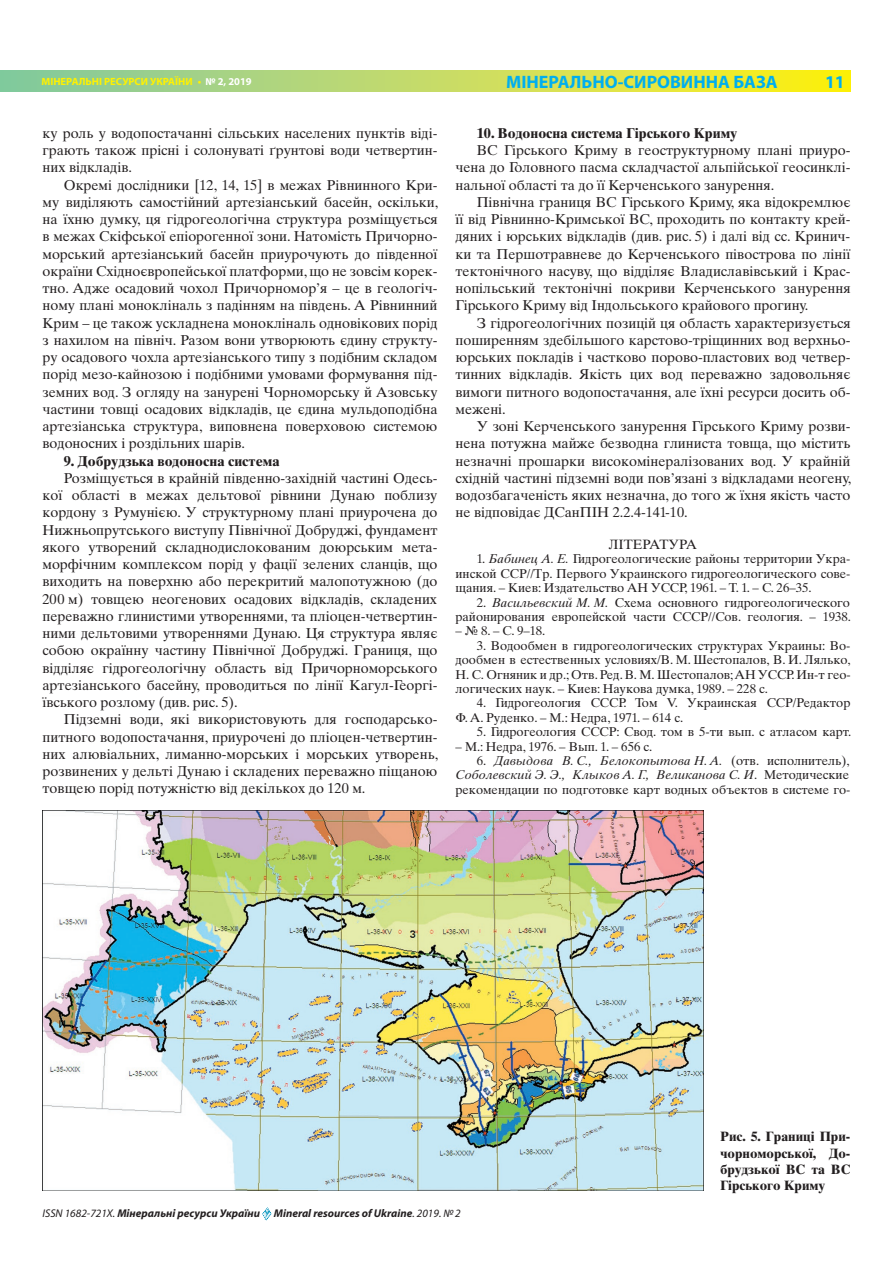
<style>
.page{position:relative;width:893px;height:1263px;background:#fff}
.page>*{position:absolute;margin:0;border:0;box-sizing:border-box;transform-origin:0 0}
.t1{font:700 18px "Myriad Pro";color:#00aeef}
.t2{font:14.25px/17.2px "Times Ten LT Std";color:#231f20;text-align:justify}
.t3{font:700 14.25px "Times Ten LT Std";color:#231f20}
.t4{font:700 13.5px/16.2px "Times Ten LT Std";color:#231f20;text-align:justify}
.t5{font:13.5px "Times Ten LT Std";color:#231f20}
.t6{font:12.75px/14.4px "Times Ten LT Std";color:#231f20;text-align:justify}
.t7{font:italic 700 11.25px "Myriad Pro";color:#231f20}
.t8{font:700 10.5px "Myriad Pro";color:#fff101}
.s1{color:#fff}
.s2{font-style:italic}
.s3{font-weight:400}
</style>
<div class="page">
<svg style="left:0;top:70px;width:850px;height:21px;background:#c3db62"></svg>
<svg style="left:262px;top:1207px;width:9px;height:13px"></svg>
<img style="left:43px;top:811px;width:661px;height:380px">
<p class="t8" style="left:42px;top:75px;width:212px">МІНЕРАЛЬНІ РЕСУРСИ УКРАЇНИ • <span class="s1">№ 2, 2019</span></p>
<p class="t1" style="left:825px;top:72px;width:21px">11</p>
<p class="t1" style="left:506px;top:72px;width:273px">МІНЕРАЛЬНО-СИРОВИННА БАЗА</p>
<p class="t2" style="left:43px;top:124px;width:396px">ку роль у водопостачанні сільських населених пунктів віді&shy;грають також прісні і солонуваті ґрунтові води четвертин&shy;них відкладів.</p>
<p class="t2" style="left:43px;top:176px;width:397px;text-indent:21px">Окремі дослідники [12, 14, 15] в межах Рівнинного Кри&shy;му виділяють самостійний артезіанський басейн, оскільки, на їхню думку, ця гідрогеологічна структура розміщується в межах Скіфської епіорогенної зони. Натомість Причорно&shy;морський артезіанський басейн приурочують до південної окраїни Східноєвропейської платформи, що не зовсім корек&shy;тно. Адже осадовий чохол Причорномор’я – це в геологіч&shy;ному плані монокліналь з падінням на південь. А Рівнинний Крим – це також ускладнена монокліналь одновікових порід з нахилом на північ. Разом вони утворюють єдину структу&shy;ру осадового чохла артезіанського типу з подібним складом порід мезо-кайнозою і подібними умовами формування під&shy;земних вод. З огляду на занурені Чорноморську й Азовську частини товщі осадових відкладів, це єдина мульдоподібна артезіанська структура, виповнена поверховою системою водоносних і роздільних шарів.</p>
<p class="t3" style="left:64px;top:452px;width:217px">9. Добрудзька водоносна система</p>
<p class="t2" style="left:43px;top:469px;width:396px;text-indent:21px">Розміщується в крайній південно-західній частині Одесь&shy;кої області в межах дельтової рівнини Дунаю поблизу кордону з Румунією. У структурному плані приурочена до Нижньопрутського виступу Північної Добруджі, фундамент якого утворений складнодислокованим доюрським мета&shy;морфічним комплексом порід у фації зелених сланців, що виходить на поверхню або перекритий малопотужною (до 200 м) товщею неогенових осадових відкладів, складених переважно глинистими утвореннями, та пліоцен-четвертин&shy;ними дельтовими утвореннями Дунаю. Ця структура являє собою окраїнну частину Північної Добруджі. Границя, що відділяє гідрогеологічну область від Причорноморського артезіанського басейну, проводиться по лінії Кагул-Георгі&shy;ївського розлому (див. рис. 5).</p>
<p class="t2" style="left:43px;top:711px;width:397px;text-indent:21px">Підземні води, які використовують для господарсько&shy;питного водопостачання, приурочені до пліоцен-четвертин&shy;них алювіальних, лиманно-морських і морських утворень, розвинених у дельті Дунаю і складених переважно піщаною товщею порід потужністю від декількох до 120 м.</p>
<p class="t3" style="left:477px;top:124px;width:262px">10. Водоносна система Гірського Криму</p>
<p class="t2" style="left:455px;top:141px;width:396px;text-indent:21px">ВС Гірського Криму в геоструктурному плані приуро&shy;чена до Головного пасма складчастої альпійської геосинклі&shy;нальної області та до її Керченського занурення.</p>
<p class="t2" style="left:455px;top:193px;width:396px;text-indent:21px">Північна границя ВС Гірського Криму, яка відокремлює її від Рівнинно-Кримської ВС, проходить по контакту крей&shy;дяних і юрських відкладів (див. рис. 5) і далі від сс. Кринич&shy;ки та Першотравневе до Керченського півострова по лінії тектонічного насуву, що відділяє Владиславівський і Крас&shy;нопільський тектонічні покриви Керченського занурення Гірського Криму від Індольського крайового прогину.</p>
<p class="t2" style="left:455px;top:314px;width:396px;text-indent:21px">З гідрогеологічних позицій ця область характеризується поширенням здебільшого карстово-тріщинних вод верхньо&shy;юрських покладів і частково порово-пластових вод четвер&shy;тинних відкладів. Якість цих вод переважно задовольняє вимоги питного водопостачання, але їхні ресурси досить об&shy;межені.</p>
<p class="t2" style="left:455px;top:417px;width:397px;text-indent:21px">У зоні Керченського занурення Гірського Криму розви&shy;нена потужна майже безводна глиниста товща, що містить незначні прошарки високомінералізованих вод. У крайній східній частині підземні води пов’язані з відкладами неогену, водозбагаченість яких незначна, до того ж їхня якість часто не відповідає ДСанПІН 2.2.4-141-10.</p>
<p class="t5" style="left:609px;top:536px;width:90px">ЛІТЕРАТУРА</p>
<p class="t6" style="left:455px;top:552px;width:396px;text-indent:21px">1. <span class="s2">Бабинец А. Е.</span> Гидрогеологические районы территории Укра&shy;инской ССР//Тр. Первого Украинского гидрогеологического сове&shy;щания. – Киев: Издательство АН УССР, 1961. – Т. 1. – С. 26–35.</p>
<p class="t6" style="left:455px;top:595px;width:397px;text-align:right">2. <span class="s2">Васильевский М. М.</span> Схема основного гидрогеологического районирования европейской части СССР//Сов. геология. – 1938.</p>
<p class="t6" style="left:455px;top:624px;width:91px">– № 8. – С. 9–18.</p>
<p class="t6" style="left:455px;top:638px;width:397px;text-indent:21px">3. Водообмен в гидрогеологических структурах Украины: Во&shy;дообмен в естественных условиях/В. М. Шестопалов, В. И. Лялько, Н. С. Огняник и др.; Отв. Ред. В. М. Шестопалов; АН УССР. Ин-т гео&shy;логических наук. – Киев: Наукова думка, 1989. – 228 с.</p>
<p class="t6" style="left:455px;top:696px;width:396px;text-indent:21px">4. Гидрогеология СССР. Том V. Украинская ССР/Редактор<br>Ф. А. Руденко. – М.: Недра, 1971. – 614 с.</p>
<p class="t6" style="left:477px;top:725px;width:376px">5. Гидрогеология СССР: Свод. том в 5-ти вып. с атласом карт.</p>
<p class="t6" style="left:455px;top:739px;width:198px">– М.: Недра, 1976. – Вып. 1. – 656 с.</p>
<p class="t6" style="left:455px;top:753px;width:396px;text-indent:21px">6. <span class="s2">Давыдова В. С., Белокопытова Н. А.</span> (отв. исполнитель), <span class="s2">Соболевский Э. Э., Клыков А. Г., Великанова С. И</span>. Методические рекомендации по подготовке карт водных объектов в системе го-</p>
<p class="t4" style="left:720px;top:1128px;width:132px">Рис. 5. Границі При&shy;чорноморської, До&shy;брудзької ВС та ВС Гірського Криму</p>
<p class="t7" style="left:43px;top:1207px;width:420px"><span class="s3">ISSN 1682-721X.</span> Мінеральні ресурси України Mineral resources of Ukraine<span class="s3">. 2019. №2</span></p>
</div>
